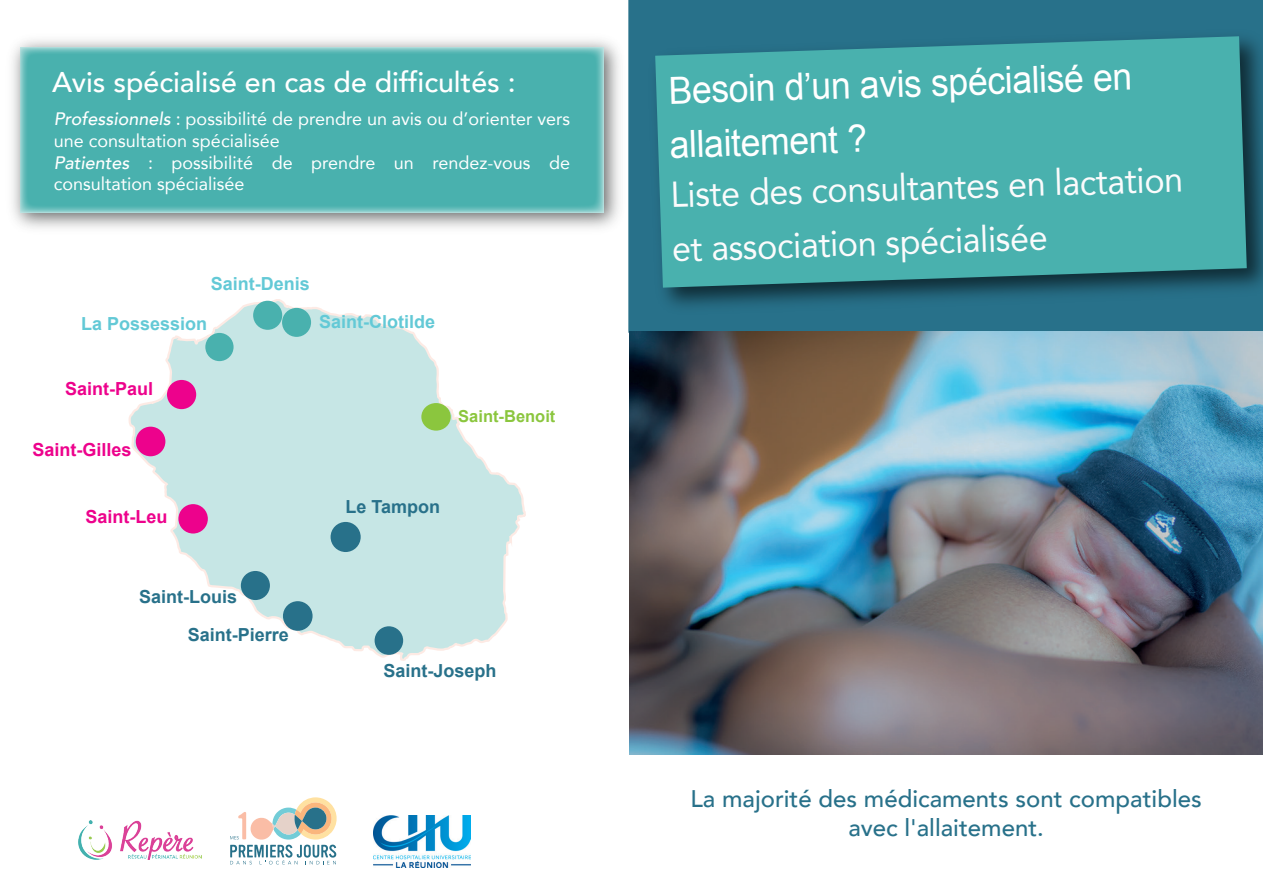
<style>
.page{position:relative;width:1263px;height:893px;background:#fff}
.page>*{position:absolute;margin:0;border:0;box-sizing:border-box;transform-origin:0 0}
.t1{font:37.5px/53.2px "Arial";color:#fff;scale:.95 1}
.t2{font:36px/53.7px "Avenir";color:#fbfbfc;scale:.95 1}
.t3{font:500 28.5px "Avenir";color:#fff}
.t4{font:500 24px/28.8px "Avenir";color:#28718a;text-align:center}
.t5{font:18px/21.6px "Avenir";color:#fff}
.t6{font:700 18px "Arial";color:#28718a}
.t7{font:700 18px "Arial";color:#63c9d6}
.t8{font:700 18px "Arial";color:#ed028c}
.t9{font:700 16.5px "Arial";color:#8bc63e}
.s1{font-weight:500;font-style:italic}
</style>
<div class="page">
<svg style="left:230px;top:797px;width:107px;height:67px"></svg>
<img style="left:12px;top:40px;width:607px;height:188px">
<svg style="left:20px;top:47px;width:584px;height:166px;background:#4eb3b0"></svg>
<div style="left:628px;top:0;width:635px;height:333px;background:#28718a"></div>
<img style="left:643px;top:24px;width:620px;height:297px">
<svg style="left:655px;top:36px;width:592px;height:252px;background:#43a6a6"></svg>
<svg style="left:129px;top:299px;width:397px;height:362px"></svg>
<div style="left:253px;top:301px;width:29px;height:29px;background:#49b1ae;border-radius:50%"></div>
<div style="left:282px;top:308px;width:29px;height:29px;background:#49b1ae;border-radius:50%"></div>
<div style="left:205px;top:333px;width:29px;height:28px;background:#49b1ae;border-radius:50%"></div>
<div style="left:167px;top:380px;width:29px;height:29px;background:#ed028c;border-radius:50%"></div>
<div style="left:136px;top:427px;width:29px;height:29px;background:#ed028c;border-radius:50%"></div>
<div style="left:178px;top:504px;width:30px;height:29px;background:#ed028c;border-radius:50%"></div>
<div style="left:283px;top:601px;width:30px;height:30px;background:#28718a;border-radius:50%"></div>
<div style="left:331px;top:522px;width:30px;height:30px;background:#28718a;border-radius:50%"></div>
<div style="left:375px;top:626px;width:28px;height:29px;background:#28718a;border-radius:50%"></div>
<img style="left:374px;top:816px;width:97px;height:51px">
<div style="left:241px;top:571px;width:29px;height:29px;background:#28718a;border-radius:50%"></div>
<div style="left:421px;top:403px;width:30px;height:28px;background:#8bc63e;border-radius:50%"></div>
<img style="left:79px;top:821px;width:122px;height:39px">
<img style="left:629px;top:332px;width:633px;height:422px">
<h3 class="t3" style="left:52px;top:58px;width:465px">Avis spécialisé en cas de difficultés :</h3>
<h1 class="t1" style="left:667px;top:65px;width:490px;rotate:-2deg">Besoin d’un avis spécialisé en allaitement ?</h1>
<h2 class="t2" style="left:669px;top:168px;width:542px;rotate:-2deg">Liste des consultantes en lactation et association spécialisée</h2>
<p class="t7" style="left:211px;top:271px;width:101px">Saint-Denis</p>
<p class="t7" style="left:81px;top:312px;width:128px">La Possession</p>
<p class="t7" style="left:319px;top:309px;width:118px">Saint-Clotilde</p>
<p class="t5" style="left:54px;top:108px;width:518px"><span class="s1">Professionnels</span> : possibilité de prendre un avis ou d’orienter vers une consultation spécialisée<br><span class="s1">Patientes</span> : possibilité de prendre un rendez-vous de consultation spécialisée</p>
<p class="t8" style="left:65px;top:376px;width:90px">Saint-Paul</p>
<p class="t8" style="left:33px;top:438px;width:101px">Saint-Gilles</p>
<p class="t8" style="left:86px;top:505px;width:84px">Saint-Leu</p>
<p class="t6" style="left:139px;top:585px;width:100px">Saint-Louis</p>
<p class="t6" style="left:188px;top:622px;width:103px">Saint-Pierre</p>
<p class="t9" style="left:458px;top:405px;width:99px">Saint-Benoit</p>
<p class="t6" style="left:346px;top:495px;width:96px">Le Tampon</p>
<p class="t6" style="left:384px;top:659px;width:115px">Saint-Joseph</p>
<h3 class="t4" style="left:690px;top:783px;width:513px">La majorité des médicaments sont compatibles avec l'allaitement.</h3>
</div>
